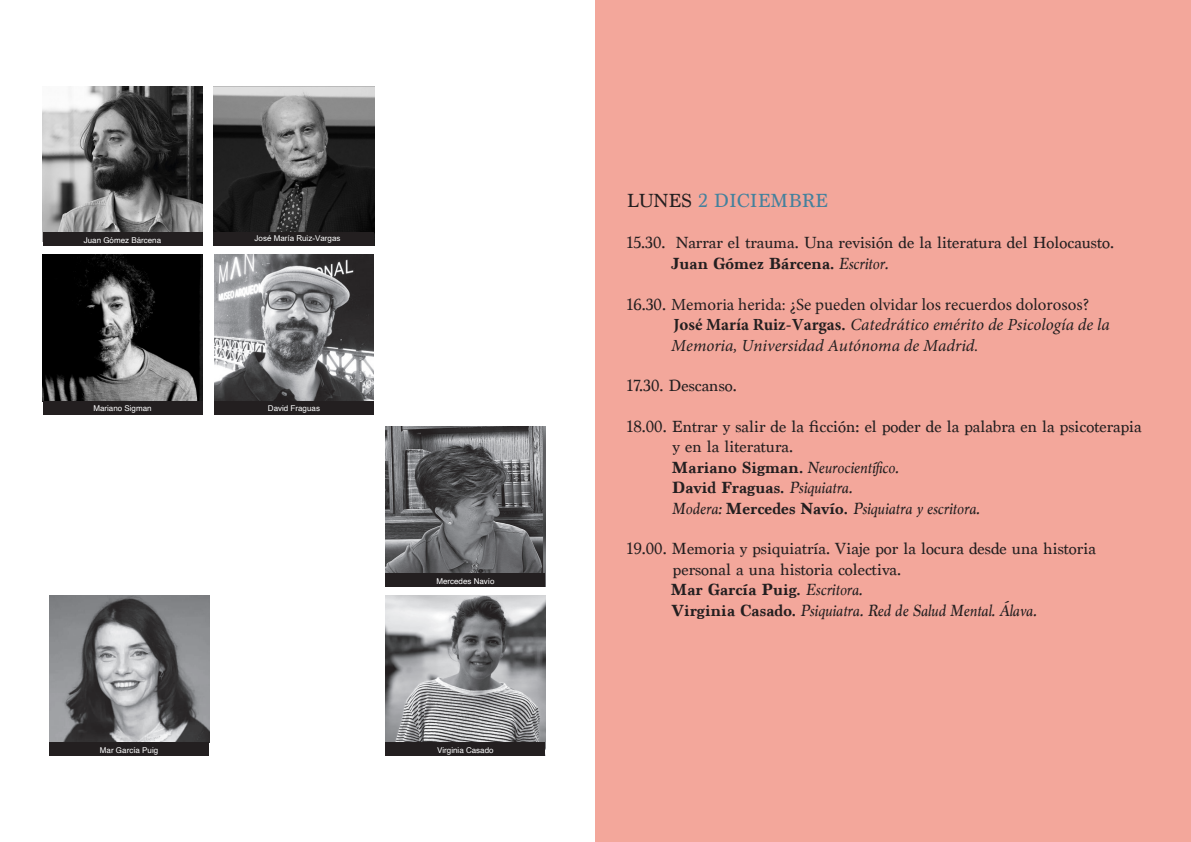
<style>
.page{position:relative;width:1191px;height:842px;background:#fff}
.page>*{position:absolute;margin:0;border:0;box-sizing:border-box;transform-origin:0 0}
.t1{font:20px "Marion";color:#44819d}
.t2{font:17px/20.4px "Marion";color:#231f20}
.t3{font:italic 17px "Marion";color:#231f20}
.t4{font:italic 17px/20.4px "Minion Pro";color:#231f20}
.t5{font:17px "Minion Pro";color:#231f20}
.t6{font:700 17px "Marion";color:#231f20}
.t7{font:8px "Helvetica";color:#fff}
.t8{font:8px "Arial";color:#fff}
.s1{color:#231f20}
.s2{font-weight:700}
.s3{font-style:italic}
.s4{font-family:"Marion"}
.s5{font-weight:700;font-style:normal}
.s6{font-family:"Marion";font-weight:700;font-style:normal}
.s7{font-weight:400;font-style:italic}
</style>
<div class="page">
<div style="left:595px;top:0;width:596px;height:842px;background:#f3a79b"></div>
<img style="left:43px;top:86px;width:159px;height:147px">
<div style="left:43px;top:233px;width:159px;height:13px;background:#231f20"></div>
<img style="left:214px;top:86px;width:160px;height:147px">
<div style="left:214px;top:233px;width:160px;height:13px;background:#231f20"></div>
<img style="left:43px;top:255px;width:159px;height:146px">
<div style="left:43px;top:401px;width:159px;height:13px;background:#231f20"></div>
<img style="left:214px;top:255px;width:160px;height:146px">
<div style="left:214px;top:401px;width:160px;height:13px;background:#231f20"></div>
<img style="left:49px;top:596px;width:160px;height:147px">
<div style="left:49px;top:743px;width:160px;height:13px;background:#231f20"></div>
<img style="left:385px;top:596px;width:160px;height:147px">
<div style="left:385px;top:743px;width:160px;height:13px;background:#231f20"></div>
<img style="left:385px;top:427px;width:160px;height:147px">
<div style="left:385px;top:574px;width:160px;height:13px;background:#231f20"></div>
<p class="t7" style="left:84px;top:234px;width:79px">Juan Gómez Bárcena</p>
<p class="t8" style="left:255px;top:233px;width:87px">José María Ruiz-Vargas</p>
<p class="t7" style="left:93px;top:402px;width:60px">Mariano Sigman</p>
<p class="t7" style="left:268px;top:402px;width:54px">David Fraguas</p>
<p class="t7" style="left:436px;top:575px;width:60px">Mercedes Navío</p>
<p class="t7" style="left:100px;top:744px;width:60px">Mar García Puig</p>
<p class="t7" style="left:437px;top:744px;width:58px">Virginia Casado</p>
<p class="t1" style="left:626px;top:189px;width:203px"><span class="s1">LUNES</span> 2 DICIEMBRE</p>
<p class="t2" style="left:671px;top:233px;width:444px;text-indent:-44px">15.30. Narrar el trauma. Una revisión de la literatura del Holocausto.<br><span class="s2">Juan Gómez Bárcena.</span> <span class="s3">Escritor.</span></p>
<p class="t5" style="left:626px;top:293px;width:464px"><span class="s4">16.30.</span> Memoria herida: ¿Se pueden olvidar los recuerdos dolorosos?</p>
<p class="t4" style="left:671px;top:315px;width:440px"><span class="s5">José María Ruiz-Vargas</span><span class="s6">.</span> Catedrático emérito de Psicología de la<br>Memoria, Universidad Autónoma de Madrid.</p>
<p class="t2" style="left:626px;top:376px;width:112px">17.30. Descanso.</p>
<p class="t2" style="left:672px;top:416px;width:470px;text-indent:-46px">18.00. Entrar y salir de la ficción: el poder de la palabra en la psicoterapia y en la literatura.</p>
<p class="t3" style="left:672px;top:456px;width:228px"><span class="s5">Mariano Sigman.</span> Neurocientífico.</p>
<p class="t6" style="left:672px;top:477px;width:182px">David Fraguas. <span class="s7">Psiquiatra.</span></p>
<p class="t3" style="left:672px;top:497px;width:309px">Modera: <span class="s5">Mercedes Navío.</span> Psiquiatra y escritora.</p>
<p class="t2" style="left:626px;top:539px;width:471px">19.00. Memoria y psiquiatría. Viaje por la locura desde una historia</p>
<p class="t2" style="left:673px;top:559px;width:230px">personal a una historia colectiva.</p>
<p class="t6" style="left:671px;top:579px;width:193px">Mar García Puig. <span class="s7">Escritora.</span></p>
<p class="t3" style="left:672px;top:599px;width:366px"><span class="s5">Virginia Casado.</span> Psiquiatra. Red de Salud Mental. Álava.</p>
</div>
